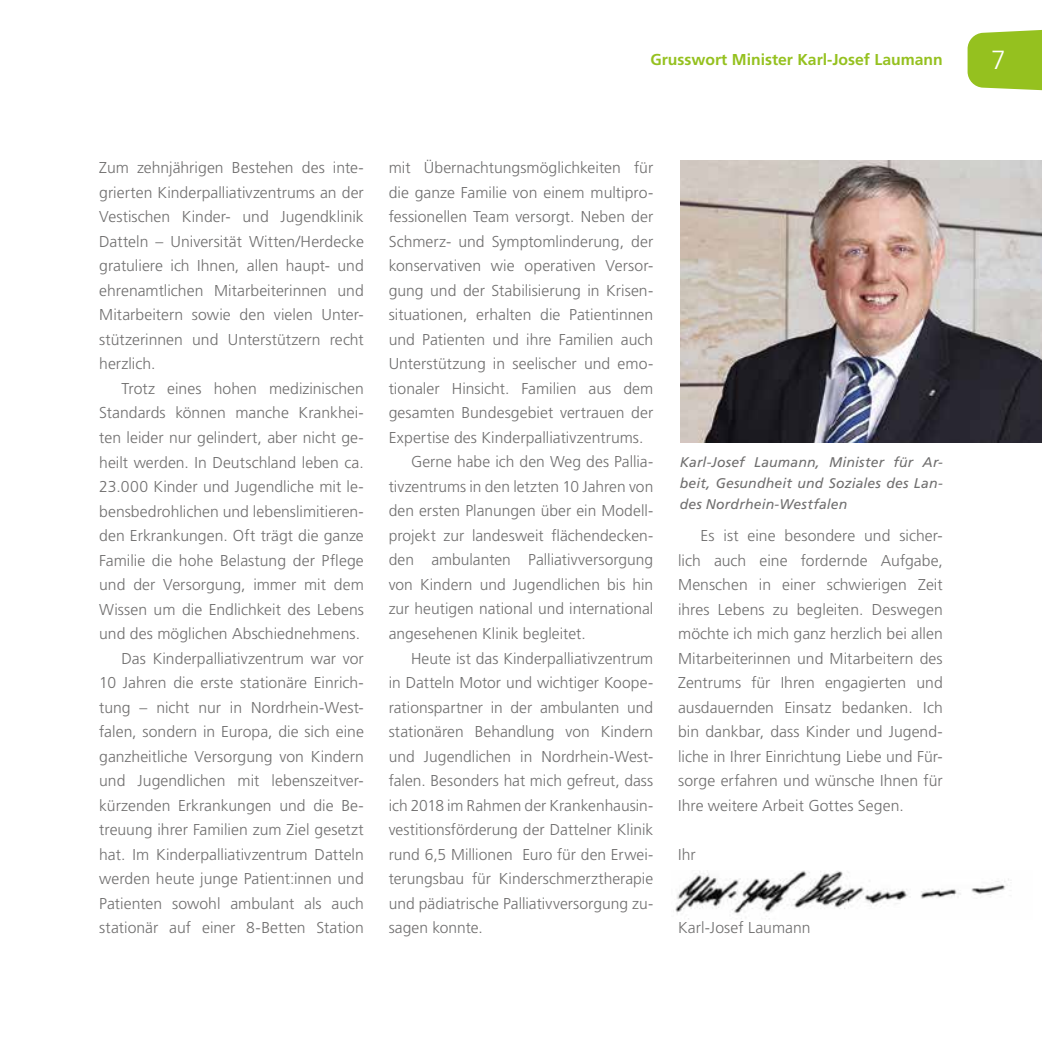
<style>
.page{position:relative;width:1042px;height:1042px;background:#fff}
.page>*{position:absolute;margin:0;border:0;box-sizing:border-box;transform-origin:0 0}
.t1{font:300 26.25px "Frutiger LT Std";color:#fff}
.t2{font:300 15.75px/24.5px "Frutiger LT Std";letter-spacing:.005em;color:#706f6f;text-align:justify}
.t3{font:700 15.75px "Frutiger LT Std";color:#95c11f}
.t4{font:italic 14px/21px "Frutiger LT Std";letter-spacing:.01em;color:#706f6f;text-align:justify}
</style>
<div class="page">
<img style="left:680px;top:160px;width:362px;height:283px">
<img style="left:675px;top:871px;width:334px;height:48px">
<svg style="left:967px;top:30px;width:75px;height:61px"></svg>
<p class="t3" style="left:650px;top:53px;width:294px">Grusswort Minister Karl-Josef Laumann</p>
<p class="t2" style="left:99px;top:156px;width:266px">Zum zehnjährigen Bestehen des inte&shy;grierten Kinderpalliativzentrums an der Vestischen Kinder- und Jugendklinik Datteln – Universität Witten/Herdecke gratuliere ich Ihnen, allen haupt- und ehrenamtlichen Mitarbeiterinnen und Mitarbeitern sowie den vielen Unter&shy;stützerinnen und Unterstützern recht herzlich.</p>
<p class="t2" style="left:99px;top:377px;width:266px;text-align:right">Trotz eines hohen medizinischen Standards können manche Krankhei&shy;ten leider nur gelindert, aber nicht ge&shy;heilt werden. In Deutschland leben ca.<br>23.000 Kinder und Jugendliche mit le&shy;bensbedrohlichen und lebenslimitieren&shy;den Erkrankungen. Oft trägt die ganze Familie die hohe Belastung der Pflege und der Versorgung, immer mit dem Wissen um die Endlichkeit des Lebens und des möglichen Abschiednehmens.<br>Das Kinderpalliativzentrum war vor<br>10 Jahren die erste stationäre Einrich&shy;tung – nicht nur in Nordrhein-West&shy;falen, sondern in Europa, die sich eine ganzheitliche Versorgung von Kindern und Jugendlichen mit lebenszeitver&shy;kürzenden Erkrankungen und die Be&shy;treuung ihrer Familien zum Ziel gesetzt hat. Im Kinderpalliativzentrum Datteln werden heute junge Patient:innen und Patienten sowohl ambulant als auch stationär auf einer 8-Betten Station</p>
<p class="t2" style="left:389px;top:156px;width:266px">mit Übernachtungsmöglichkeiten für</p>
<p class="t2" style="left:389px;top:181px;width:266px">die ganze Familie von einem multipro-</p>
<p class="t2" style="left:389px;top:205px;width:266px">fessionellen Team versorgt. Neben der</p>
<p class="t2" style="left:389px;top:230px;width:266px">Schmerz- und Symptomlinderung, der</p>
<p class="t2" style="left:389px;top:254px;width:266px">konservativen wie operativen Versor-</p>
<p class="t2" style="left:389px;top:279px;width:266px">gung und der Stabilisierung in Krisen-</p>
<p class="t2" style="left:389px;top:303px;width:266px">situationen, erhalten die Patientinnen</p>
<p class="t2" style="left:389px;top:328px;width:266px">und Patienten und ihre Familien auch</p>
<p class="t2" style="left:389px;top:352px;width:266px">Unterstützung in seelischer und emo-</p>
<p class="t2" style="left:389px;top:377px;width:266px">tionaler Hinsicht. Familien aus dem</p>
<p class="t2" style="left:389px;top:401px;width:266px">gesamten Bundesgebiet vertrauen der</p>
<p class="t2" style="left:389px;top:426px;width:256px">Expertise des Kinderpalliativzentrums.</p>
<p class="t2" style="left:411px;top:450px;width:244px">Gerne habe ich den Weg des Pallia-</p>
<p class="t2" style="left:389px;top:475px;width:266px">tivzentrums in den letzten 10 Jahren von</p>
<p class="t2" style="left:389px;top:499px;width:266px">den ersten Planungen über ein Modell-</p>
<p class="t2" style="left:389px;top:524px;width:266px">projekt zur landesweit flächendecken-</p>
<p class="t2" style="left:389px;top:548px;width:266px">den ambulanten Palliativversorgung</p>
<p class="t2" style="left:389px;top:573px;width:266px">von Kindern und Jugendlichen bis hin</p>
<p class="t2" style="left:389px;top:597px;width:266px">zur heutigen national und international</p>
<p class="t2" style="left:389px;top:622px;width:199px">angesehenen Klinik begleitet.</p>
<p class="t2" style="left:411px;top:646px;width:244px">Heute ist das Kinderpalliativzentrum</p>
<p class="t2" style="left:389px;top:671px;width:266px">in Datteln Motor und wichtiger Koope-</p>
<p class="t2" style="left:389px;top:695px;width:266px">rationspartner in der ambulanten und</p>
<p class="t2" style="left:389px;top:720px;width:266px">stationären Behandlung von Kindern</p>
<p class="t2" style="left:389px;top:744px;width:266px">und Jugendlichen in Nordrhein-West-</p>
<p class="t2" style="left:389px;top:769px;width:266px">falen. Besonders hat mich gefreut, dass</p>
<p class="t2" style="left:389px;top:793px;width:266px">ich 2018 im Rahmen der Krankenhausin-</p>
<p class="t2" style="left:389px;top:818px;width:266px">vestitionsförderung der Dattelner Klinik</p>
<p class="t2" style="left:389px;top:842px;width:266px">rund 6,5 Millionen Euro für den Erwei-</p>
<p class="t2" style="left:389px;top:867px;width:266px">terungsbau für Kinderschmerztherapie</p>
<p class="t2" style="left:389px;top:891px;width:266px">und pädiatrische Palliativversorgung zu-</p>
<p class="t2" style="left:389px;top:916px;width:96px">sagen konnte.</p>
<p class="t4" style="left:680px;top:452px;width:264px">Karl-Josef Laumann, Minister für Ar&shy;beit, Gesundheit und Soziales des Lan&shy;des Nordrhein-Westfalen</p>
<p class="t2" style="left:678px;top:524px;width:266px;text-indent:22px">Es ist eine besondere und sicher&shy;lich auch eine fordernde Aufgabe, Menschen in einer schwierigen Zeit ihres Lebens zu begleiten. Deswegen möchte ich mich ganz herzlich bei allen Mitarbeiterinnen und Mitarbeitern des Zentrums für Ihren engagierten und ausdauernden Einsatz bedanken. Ich bin dankbar, dass Kinder und Jugend&shy;liche in Ihrer Einrichtung Liebe und Für&shy;sorge erfahren und wünsche Ihnen für Ihre weitere Arbeit Gottes Segen.</p>
<p class="t2" style="left:678px;top:842px;width:19px">Ihr</p>
<p class="t2" style="left:678px;top:916px;width:134px">Karl-Josef Laumann</p>
<h1 class="t1" style="left:991px;top:47px;width:16px">7</h1>
</div>
